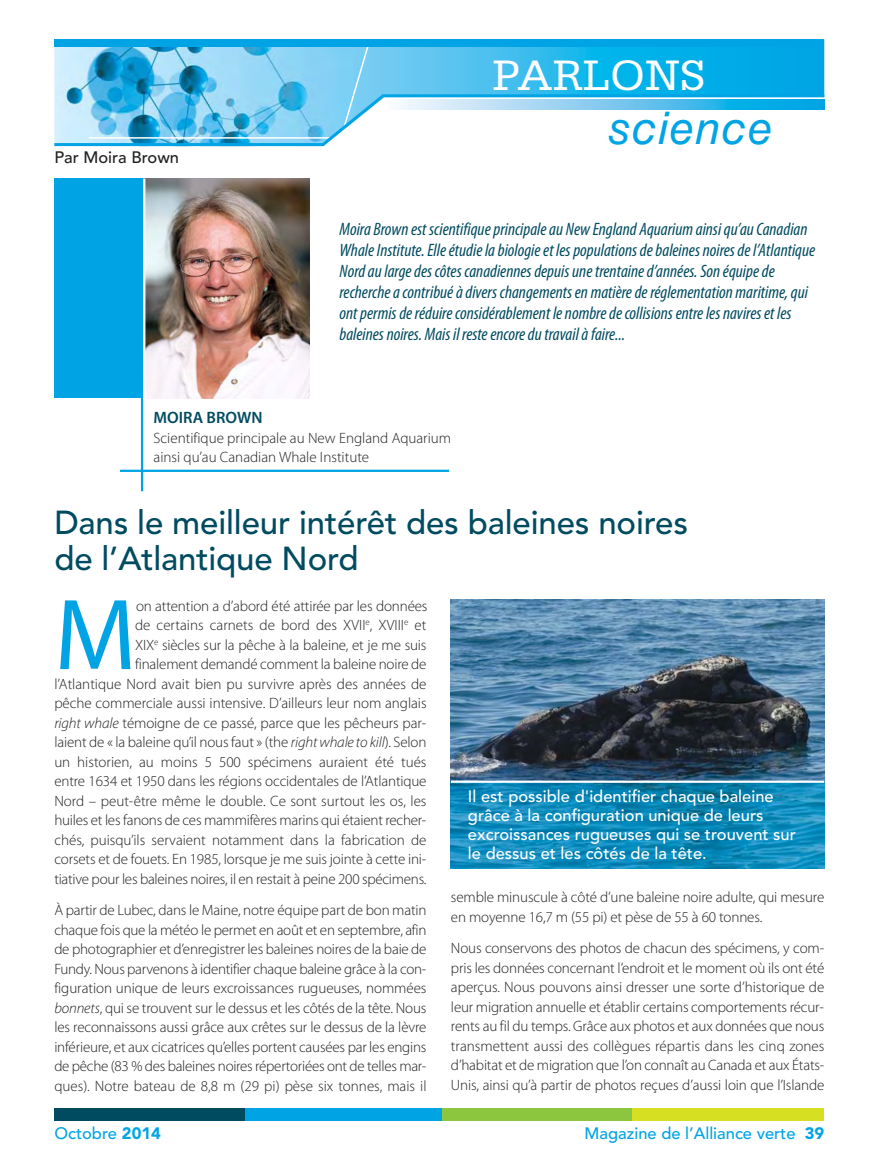
<style>
.page{position:relative;width:880px;height:1173px;background:#fff}
.page>*{position:absolute;margin:0;border:0;box-sizing:border-box;transform-origin:0 0}
.t1{font:101.85px "Myriad Pro";color:#00a4e4}
.t2{font:45px "Serifa Std";color:#fff}
.t3{font:italic 45px "Helvetica LT Std";letter-spacing:.025em;color:#00a4e4}
.t4{font:500 33px/36px "Avenir LT Std";letter-spacing:-.005em;color:#004b60}
.t5{font:italic condensed 18px/21px "Myriad Pro";color:#004b60}
.t6{font:500 16.5px/18.8px "Avenir LT Std";color:#fff}
.t7{font:500 16.5px "Avenir LT Std";color:#00a4e4}
.t8{font:500 16.5px "Avenir LT Std";color:#231f20}
.t9{font:600 16.5px "Myriad Pro";color:#004b60}
.t10{font:300 15px/19.5px "Myriad Pro";letter-spacing:-.01em;color:#231f20}
.s1{font-style:italic}
.s2{font-weight:900}
</style>
<div class="page">
<div style="left:54px;top:1108px;width:192px;height:12px;background:#004b60"></div>
<div style="left:245px;top:1108px;width:198px;height:12px;background:#00a4e4"></div>
<div style="left:442px;top:1108px;width:192px;height:12px;background:#8cc63f"></div>
<div style="left:632px;top:1108px;width:192px;height:12px;background:#d7df23"></div>
<div style="left:778px;top:47px;width:46px;height:46px;background:#00a6e4"></div>
<img style="left:54px;top:47px;width:33px;height:46px">
<svg style="left:87px;top:39px;width:691px;height:54px;background:#43bbe9"></svg>
<svg style="left:54px;top:93px;width:771px;height:54px"></svg>
<div style="left:54px;top:40px;width:770px;height:7px;background:#00a4e4"></div>
<img style="left:145px;top:179px;width:165px;height:219px">
<hr style="left:120px;top:470px;width:329px;height:2px;background:#00a4e4">
<div style="left:54px;top:179px;width:90px;height:219px;background:#00a4e4"></div>
<hr style="left:141px;top:398px;width:2px;height:93px;background:#00a4e4">
<hr style="left:143px;top:179px;width:2px;height:221px;background:#fff">
<img style="left:451px;top:599px;width:373px;height:181px">
<img style="left:451px;top:783px;width:373px;height:85px">
<p class="t8" style="left:54px;top:151px;width:126px">Par Moira Brown</p>
<h2 class="t2" style="left:492px;top:48px;width:214px">PARLONS</h2>
<h2 class="t3" style="left:609px;top:103px;width:166px">science</h2>
<p class="t5" style="left:339px;top:220px;width:477px">Moira Brown est scientifique principale au New England Aquarium ainsi qu’au Canadian Whale Institute. Elle étudie la biologie et les populations de baleines noires de l’Atlantique Nord au large des côtes canadiennes depuis une trentaine d’années. Son équipe de recherche a contribué à divers changements en matière de réglementation maritime, qui ont permis de réduire considérablement le nombre de collisions entre les navires et les baleines noires. Mais il reste encore du travail à faire...</p>
<p class="t9" style="left:154px;top:411px;width:110px">MOIRA BROWN</p>
<p class="t10" style="left:154px;top:429px;width:299px">Scientifique principale au New England Aquarium ainsi qu’au Canadian Whale Institute</p>
<h3 class="t4" style="left:54px;top:508px;width:635px">Dans le meilleur intérêt des baleines noires de l’Atlantique Nord</h3>
<p class="t10" style="left:54px;top:597px;width:375px;text-align:right">on attention a d’abord été attirée par les données<br>de certains carnets de bord des XVII<sup>e</sup>, XVIII<sup>e</sup> et<br>XIX<sup>e</sup> siècles sur la pêche à la baleine, et je me suis<br>finalement demandé comment la baleine noire de<br>l’Atlantique Nord avait bien pu survivre après des années de pêche commerciale aussi intensive. D’ailleurs leur nom anglais <span class="s1">right whale</span> témoigne de ce passé, parce que les pêcheurs par&shy;laient de « la baleine qu’il nous faut » (the <span class="s1">right whale to kill</span>). Selon un historien, au moins 5 500 spécimens auraient été tués entre 1634 et 1950 dans les régions occidentales de l’Atlantique Nord – peut-être même le double. Ce sont surtout les os, les huiles et les fanons de ces mammifères marins qui étaient recher&shy;chés, puisqu’ils servaient notamment dans la fabrication de corsets et de fouets. En 1985, lorsque je me suis jointe à cette ini&shy;tiative pour les baleines noires, il en restait à peine 200 spécimens.</p>
<p class="t10" style="left:54px;top:901px;width:374px;text-align:justify">À partir de Lubec, dans le Maine, notre équipe part de bon matin chaque fois que la météo le permet en août et en septembre, afin de photographier et d’enregistrer les baleines noires de la baie de Fundy. Nous parvenons à identifier chaque baleine grâce à la con&shy;figuration unique de leurs excroissances rugueuses, nommées <span class="s1">bonnets</span>, qui se trouvent sur le dessus et les côtés de la tête. Nous les reconnaissons aussi grâce aux crêtes sur le dessus de la lèvre inférieure, et aux cicatrices qu’elles portent causées par les engins de pêche (83 % des baleines noires répertoriées ont de telles mar&shy;ques). Notre bateau de 8,8 m (29 pi) pèse six tonnes, mais il</p>
<p class="t10" style="left:451px;top:888px;width:375px">semble minuscule à côté d’une baleine noire adulte, qui mesure en moyenne 16,7 m (55 pi) et pèse de 55 à 60 tonnes.</p>
<h1 class="t1" style="left:54px;top:597px;width:83px">M</h1>
<p class="t6" style="left:468px;top:789px;width:329px">Il est possible d'identifier chaque baleine grâce à la configuration unique de leurs excroissances rugueuses qui se trouvent sur le dessus et les côtés de la tête.</p>
<p class="t10" style="left:451px;top:939px;width:375px;text-align:justify">Nous conservons des photos de chacun des spécimens, y com&shy;pris les données concernant l’endroit et le moment où ils ont été aperçus. Nous pouvons ainsi dresser une sorte d’historique de leur migration annuelle et établir certains comportements récur&shy;rents au fil du temps. Grâce aux photos et aux données que nous transmettent aussi des collègues répartis dans les cinq zones d’habitat et de migration que l’on connaît au Canada et aux États-Unis, ainsi qu’à partir de photos reçues d’aussi loin que l’Islande</p>
<p class="t7" style="left:54px;top:1127px;width:108px">Octobre <span class="s2">2014</span></p>
<p class="t7" style="left:584px;top:1127px;width:241px">Magazine de l’Alliance verte <span class="s2">39</span></p>
</div>
